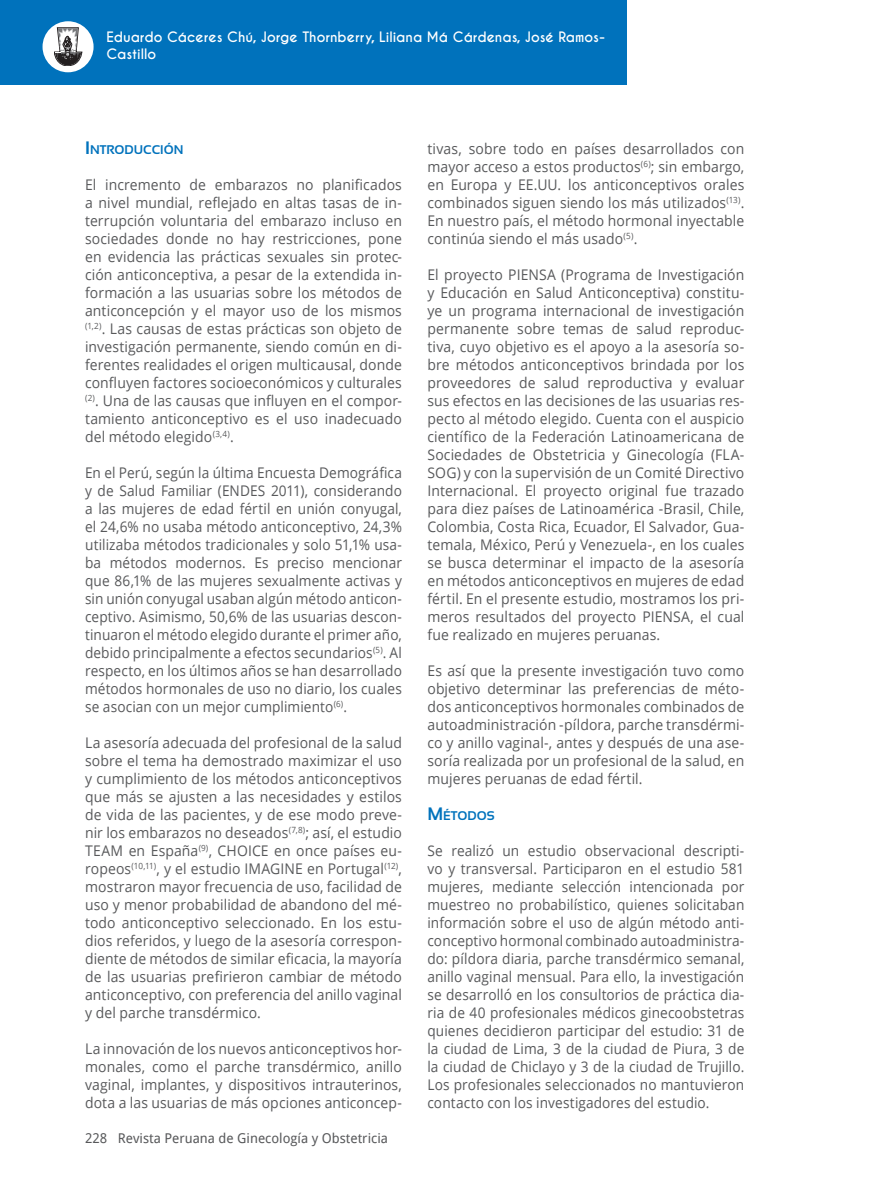
<style>
.page{position:relative;width:872px;height:1191px;background:#fff}
.page>*{position:absolute;margin:0;border:0;box-sizing:border-box;transform-origin:0 0}
.t1{font:14.7px/18px "Open Sans";letter-spacing:.005em;color:#58595b;text-align:justify;scale:.95 1}
.t2{font:14.7px/18px "Open Sans";letter-spacing:.005em;color:#58595b;text-align:justify;scale:.93 1}
.t3{font:700 13.5px/16.2px "Caviar Dreams";color:#fff}
.t4{font:13.5px "Droid Sans";color:#58595b}
.t5{font:700 12.6px "Sansation";color:#0072bc}
.s1{font-size:18px}
</style>
<div class="page">
<div style="left:0;top:0;width:626px;height:85px;background:#0072bc"></div>
<div style="left:43px;top:21px;width:51px;height:51px;background:#fff;border-radius:50%"></div>
<svg style="left:54px;top:28px;width:28px;height:38px"></svg>
<p class="t3" style="left:106px;top:30px;width:500px">Eduardo Cáceres Chú, Jorge Thornberry, Liliana Má Cárdenas, José Ramos-<br>Castillo</p>
<p class="t5" style="left:85px;top:143px;width:100px"><span class="s1">I</span>NTRODUCCIÓN</p>
<p class="t1" style="left:85px;top:175px;width:335px">El incremento de embarazos no planificados a nivel mundial, reflejado en altas tasas de in&shy;terrupción voluntaria del embarazo incluso en sociedades donde no hay restricciones, pone en evidencia las prácticas sexuales sin protec&shy;ción anticonceptiva, a pesar de la extendida in&shy;formación a las usuarias sobre los métodos de anticoncepción y el mayor uso de los mismos <sup>(1,2)</sup>. Las causas de estas prácticas son objeto de investigación permanente, siendo común en di&shy;ferentes realidades el origen multicausal, donde confluyen factores socioeconómicos y culturales <sup>(2)</sup>. Una de las causas que influyen en el compor&shy;tamiento anticonceptivo es el uso inadecuado del método elegido<sup>(3,4)</sup>.</p>
<p class="t2" style="left:85px;top:463px;width:342px">En el Perú, según la última Encuesta Demográfica y de Salud Familiar (ENDES 2011), considerando a las mujeres de edad fértil en unión conyugal, el 24,6% no usaba método anticonceptivo, 24,3% utilizaba métodos tradicionales y solo 51,1% usa&shy;ba métodos modernos. Es preciso mencionar que 86,1% de las mujeres sexualmente activas y sin unión conyugal usaban algún método anticon&shy;ceptivo. Asimismo, 50,6% de las usuarias descon&shy;tinuaron el método elegido durante el primer año, debido principalmente a efectos secundarios<sup>(5)</sup>. Al respecto, en los últimos años se han desarrollado métodos hormonales de uso no diario, los cuales se asocian con un mejor cumplimiento<sup>(6)</sup>.</p>
<p class="t1" style="left:85px;top:733px;width:335px">La asesoría adecuada del profesional de la salud sobre el tema ha demostrado maximizar el uso y cumplimiento de los métodos anticonceptivos que más se ajusten a las necesidades y estilos de vida de las pacientes, y de ese modo preve&shy;nir los embarazos no deseados<sup>(7,8)</sup>; así, el estudio TEAM en España<sup>(9)</sup>, CHOICE en once países eu&shy;ropeos<sup>(10,11)</sup>, y el estudio IMAGINE en Portugal<sup>(12)</sup>, mostraron mayor frecuencia de uso, facilidad de uso y menor probabilidad de abandono del mé&shy;todo anticonceptivo seleccionado. En los estu&shy;dios referidos, y luego de la asesoría correspon&shy;diente de métodos de similar eficacia, la mayoría de las usuarias prefirieron cambiar de método anticonceptivo, con preferencia del anillo vaginal y del parche transdérmico.</p>
<p class="t1" style="left:85px;top:1039px;width:335px">La innovación de los nuevos anticonceptivos hor&shy;monales, como el parche transdérmico, anillo vaginal, implantes, y dispositivos intrauterinos, dota a las usuarias de más opciones anticoncep-</p>
<p class="t4" style="left:85px;top:1128px;width:304px">228 Revista Peruana de Ginecología y Obstetricia</p>
<p class="t1" style="left:427px;top:139px;width:335px">tivas, sobre todo en países desarrollados con mayor acceso a estos productos<sup>(6)</sup>; sin embargo, en Europa y EE.UU. los anticonceptivos orales combinados siguen siendo los más utilizados<sup>(13)</sup>.<br>En nuestro país, el método hormonal inyectable continúa siendo el más usado<sup>(5)</sup>.</p>
<p class="t1" style="left:427px;top:265px;width:335px">El proyecto PIENSA (Programa de Investigación y Educación en Salud Anticonceptiva) constitu&shy;ye un programa internacional de investigación permanente sobre temas de salud reproduc&shy;tiva, cuyo objetivo es el apoyo a la asesoría so&shy;bre métodos anticonceptivos brindada por los proveedores de salud reproductiva y evaluar sus efectos en las decisiones de las usuarias res&shy;pecto al método elegido. Cuenta con el auspicio científico de la Federación Latinoamericana de Sociedades de Obstetricia y Ginecología (FLA-SOG) y con la supervisión de un Comité Directivo Internacional. El proyecto original fue trazado para diez países de Latinoamérica -Brasil, Chile, Colombia, Costa Rica, Ecuador, El Salvador, Gua&shy;temala, México, Perú y Venezuela-, en los cuales se busca determinar el impacto de la asesoría en métodos anticonceptivos en mujeres de edad fértil. En el presente estudio, mostramos los pri&shy;meros resultados del proyecto PIENSA, el cual fue realizado en mujeres peruanas.</p>
<p class="t1" style="left:427px;top:661px;width:335px">Es así que la presente investigación tuvo como objetivo determinar las preferencias de méto&shy;dos anticonceptivos hormonales combinados de autoadministración -píldora, parche transdérmi&shy;co y anillo vaginal-, antes y después de una ase&shy;soría realizada por un profesional de la salud, en mujeres peruanas de edad fértil.</p>
<p class="t5" style="left:427px;top:809px;width:69px"><span class="s1">M</span>ÉTODOS</p>
<p class="t2" style="left:427px;top:841px;width:342px">Se realizó un estudio observacional descripti&shy;vo y transversal. Participaron en el estudio 581 mujeres, mediante selección intencionada por muestreo no probabilístico, quienes solicitaban información sobre el uso de algún método anti&shy;conceptivo hormonal combinado autoadministra&shy;do: píldora diaria, parche transdérmico semanal, anillo vaginal mensual. Para ello, la investigación se desarrolló en los consultorios de práctica dia&shy;ria de 40 profesionales médicos ginecoobstetras quienes decidieron participar del estudio: 31 de la ciudad de Lima, 3 de la ciudad de Piura, 3 de la ciudad de Chiclayo y 3 de la ciudad de Trujillo.<br>Los profesionales seleccionados no mantuvieron contacto con los investigadores del estudio.</p>
</div>
